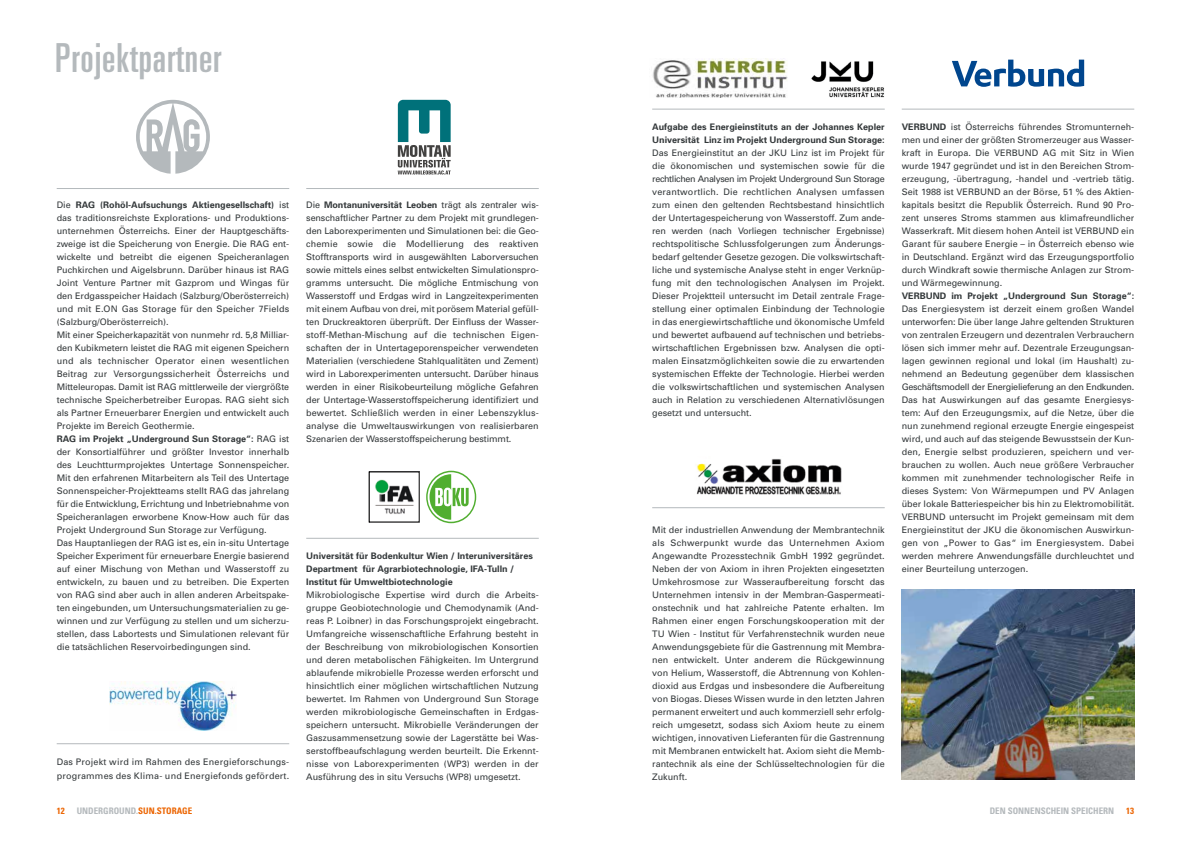
<style>
.page{position:relative;width:1191px;height:842px;background:#fff}
.page>*{position:absolute;margin:0;border:0;box-sizing:border-box;transform-origin:0 0}
.t1{font:ultra-condensed 40px "Univers";letter-spacing:.02em;color:#b4b9bc}
.t2{font:9px/13px "Univers";color:#33383a;text-align:justify}
.t3{font:700 9px/13px "Univers";color:#33383a}
.t4{font:9px/14px "Univers";letter-spacing:.02em;color:#33383a}
.t5{font:700 condensed 9px "Univers";color:#b4b9bc}
.t6{font:700 condensed 9px "Univers";color:#ec6502}
.s1{font-weight:700}
.s2{color:#ec6502}
</style>
<div class="page">
<svg style="left:136px;top:100px;width:74px;height:74px"></svg>
<svg style="left:398px;top:100px;width:53px;height:74px"></svg>
<img style="left:696px;top:459px;width:146px;height:36px">
<img style="left:375px;top:479px;width:39px;height:35px">
<svg style="left:426px;top:471px;width:50px;height:52px"></svg>
<svg style="left:952px;top:60px;width:132px;height:27px"></svg>
<hr style="left:306px;top:188px;width:233px;height:1px;background:#b4b9bc">
<hr style="left:652px;top:109px;width:232px;height:1px;background:#b4b9bc">
<hr style="left:306px;top:538px;width:233px;height:1px;background:#b4b9bc">
<hr style="left:901px;top:109px;width:233px;height:1px;background:#b4b9bc">
<hr style="left:652px;top:507px;width:232px;height:1px;background:#b4b9bc">
<hr style="left:57px;top:188px;width:232px;height:1px;background:#b4b9bc">
<img style="left:901px;top:590px;width:233px;height:190px">
<img style="left:811px;top:61px;width:73px;height:36px">
<img style="left:653px;top:59px;width:134px;height:38px">
<hr style="left:57px;top:743px;width:232px;height:1px;background:#b4b9bc">
<img style="left:109px;top:682px;width:127px;height:48px">
<h1 class="t1" style="left:55px;top:35px;width:167px">Projektpartner</h1>
<p class="t2" style="left:57px;top:198px;width:234px;text-align:left">Die <span class="s1">RAG (Rohöl-Aufsuchungs Aktiengesellschaft)</span> ist das traditionsreichste Explorations- und Produktions&shy;unternehmen Österreichs. Einer der Hauptgeschäfts&shy;zweige ist die Speicherung von Energie. Die RAG ent&shy;wickelte und betreibt die eigenen Speicheranlagen Puchkirchen und Aigelsbrunn. Darüber hinaus ist RAG Joint Venture Partner mit Gazprom und Wingas für den Erdgasspeicher Haidach (Salzburg/Oberösterreich) und mit E.ON Gas Storage für den Speicher 7Fields (Salzburg/Oberösterreich).<br>Mit einer Speicherkapazität von nunmehr rd. 5,8 Milliar&shy;den Kubikmetern leistet die RAG mit eigenen Speichern und als technischer Operator einen wesentlichen Beitrag zur Versorgungssicherheit Österreichs und Mitteleuropas. Damit ist RAG mittlerweile der viergrößte technische Speicherbetreiber Europas. RAG sieht sich als Partner Erneuerbarer Energien und entwickelt auch Projekte im Bereich Geothermie.<br><span class="s1">RAG im Projekt „Underground Sun Storage“:</span> RAG ist der Konsortialführer und größter Investor innerhalb des Leuchtturmprojektes Untertage Sonnenspeicher.<br>Mit den erfahrenen Mitarbeitern als Teil des Untertage Sonnenspeicher-Projektteams stellt RAG das jahrelang für die Entwicklung, Errichtung und Inbetriebnahme von Speicheranlagen erworbene Know-How auch für das Projekt Underground Sun Storage zur Verfügung.<br>Das Hauptanliegen der RAG ist es, ein in-situ Untertage Speicher Experiment für erneuerbare Energie basierend auf einer Mischung von Methan und Wasserstoff zu entwickeln, zu bauen und zu betreiben. Die Experten von RAG sind aber auch in allen anderen Arbeitspake&shy;ten eingebunden, um Untersuchungsmaterialien zu ge&shy;winnen und zur Verfügung zu stellen und um sicherzu&shy;stellen, dass Labortests und Simulationen relevant für die tatsächlichen Reservoirbedingungen sind.</p>
<p class="t2" style="left:306px;top:198px;width:234px">Die <span class="s1">Montanuniversität Leoben</span> trägt als zentraler wis&shy;senschaftlicher Partner zu dem Projekt mit grundlegen&shy;den Laborexperimenten und Simulationen bei: die Geo&shy;chemie sowie die Modellierung des reaktiven Stofftransports wird in ausgewählten Laborversuchen sowie mittels eines selbst entwickelten Simulationspro&shy;gramms untersucht. Die mögliche Entmischung von Wasserstoff und Erdgas wird in Langzeitexperimenten mit einem Aufbau von drei, mit porösem Material gefüll&shy;ten Druckreaktoren überprüft. Der Einfluss der Wasser&shy;stoff-Methan-Mischung auf die technischen Eigen&shy;schaften der in Untertageporenspeicher verwendeten Materialien (verschiedene Stahlqualitäten und Zement) wird in Laborexperimenten untersucht. Darüber hinaus werden in einer Risikobeurteilung mögliche Gefahren der Untertage-Wasserstoffspeicherung identifiziert und bewertet. Schließlich werden in einer Lebenszyklus&shy;analyse die Umweltauswirkungen von realisierbaren Szenarien der Wasserstoffspeicherung bestimmt.</p>
<p class="t3" style="left:306px;top:549px;width:228px">Universität für Bodenkultur Wien / Interuniversitäres<br>Department für Agrarbiotechnologie, IFA-Tulln /<br>Institut für Umweltbiotechnologie</p>
<p class="t2" style="left:306px;top:588px;width:234px">Mikrobiologische Expertise wird durch die Arbeits&shy;gruppe Geobiotechnologie und Chemodynamik (And&shy;reas P. Loibner) in das Forschungsprojekt eingebracht.<br>Umfangreiche wissenschaftliche Erfahrung besteht in der Beschreibung von mikrobiologischen Konsortien und deren metabolischen Fähigkeiten. Im Untergrund ablaufende mikrobielle Prozesse werden erforscht und hinsichtlich einer möglichen wirtschaftlichen Nutzung bewertet. Im Rahmen von Underground Sun Storage werden mikrobiologische Gemeinschaften in Erdgas&shy;speichern untersucht. Mikrobielle Veränderungen der Gaszusammensetzung sowie der Lagerstätte bei Was&shy;serstoffbeaufschlagung werden beurteilt. Die Erkennt&shy;nisse von Laborexperimenten (WP3) werden in der Ausführung des in situ Versuchs (WP8) umgesetzt.</p>
<p class="t4" style="left:57px;top:754px;width:234px">Das Projekt wird im Rahmen des Energieforschungs&shy;programmes des Klima- und Energiefonds gefördert.</p>
<p class="t3" style="left:652px;top:120px;width:234px">Aufgabe des Energieinstituts an der Johannes Kepler<br>Universität Linz im Projekt Underground Sun Storage:</p>
<p class="t2" style="left:652px;top:146px;width:234px">Das Energieinstitut an der JKU Linz ist im Projekt für die ökonomischen und systemischen sowie für die rechtlichen Analysen im Projekt Underground Sun Storage verantwortlich. Die rechtlichen Analysen umfassen zum einen den geltenden Rechtsbestand hinsichtlich der Untertagespeicherung von Wasserstoff. Zum ande&shy;ren werden (nach Vorliegen technischer Ergebnisse) rechtspolitische Schlussfolgerungen zum Änderungs&shy;bedarf geltender Gesetze gezogen. Die volkswirtschaft&shy;liche und systemische Analyse steht in enger Verknüp&shy;fung mit den technologischen Analysen im Projekt.<br>Dieser Projektteil untersucht im Detail zentrale Frage&shy;stellung einer optimalen Einbindung der Technologie in das energiewirtschaftliche und ökonomische Umfeld und bewertet aufbauend auf technischen und betriebs&shy;wirtschaftlichen Ergebnissen bzw. Analysen die opti&shy;malen Einsatzmöglichkeiten sowie die zu erwartenden systemischen Effekte der Technologie. Hierbei werden die volkswirtschaftlichen und systemischen Analysen auch in Relation zu verschiedenen Alternativlösungen gesetzt und untersucht.</p>
<p class="t2" style="left:652px;top:523px;width:234px">Mit der industriellen Anwendung der Membrantechnik als Schwerpunkt wurde das Unternehmen Axiom Angewandte Prozesstechnik GmbH 1992 gegründet.<br>Neben der von Axiom in ihren Projekten eingesetzten Umkehrosmose zur Wasseraufbereitung forscht das Unternehmen intensiv in der Membran-Gaspermeati&shy;onstechnik und hat zahlreiche Patente erhalten. Im Rahmen einer engen Forschungskooperation mit der TU Wien - Institut für Verfahrenstechnik wurden neue Anwendungsgebiete für die Gastrennung mit Membra&shy;nen entwickelt. Unter anderem die Rückgewinnung von Helium, Wasserstoff, die Abtrennung von Kohlen&shy;dioxid aus Erdgas und insbesondere die Aufbereitung von Biogas. Dieses Wissen wurde in den letzten Jahren permanent erweitert und auch kommerziell sehr erfolg&shy;reich umgesetzt, sodass sich Axiom heute zu einem wichtigen, innovativen Lieferanten für die Gastrennung mit Membranen entwickelt hat. Axiom sieht die Memb&shy;rantechnik als eine der Schlüsseltechnologien für die Zukunft.</p>
<p class="t2" style="left:901px;top:120px;width:234px"><span class="s1">VERBUND</span> ist Österreichs führendes Stromunterneh&shy;men und einer der größten Stromerzeuger aus Wasser&shy;kraft in Europa. Die VERBUND AG mit Sitz in Wien wurde 1947 gegründet und ist in den Bereichen Strom&shy;erzeugung, -übertragung, -handel und -vertrieb tätig.<br>Seit 1988 ist VERBUND an der Börse, 51 % des Aktien&shy;kapitals besitzt die Republik Österreich. Rund 90 Pro&shy;zent unseres Stroms stammen aus klimafreundlicher Wasserkraft. Mit diesem hohen Anteil ist VERBUND ein Garant für saubere Energie – in Österreich ebenso wie in Deutschland. Ergänzt wird das Erzeugungsportfolio durch Windkraft sowie thermische Anlagen zur Strom&shy;und Wärmegewinnung.</p>
<p class="t3" style="left:901px;top:289px;width:234px">VERBUND im Projekt „Underground Sun Storage“:</p>
<p class="t2" style="left:901px;top:302px;width:234px">Das Energiesystem ist derzeit einem großen Wandel unterworfen: Die über lange Jahre geltenden Strukturen von zentralen Erzeugern und dezentralen Verbrauchern lösen sich immer mehr auf. Dezentrale Erzeugungsan&shy;lagen gewinnen regional und lokal (im Haushalt) zu&shy;nehmend an Bedeutung gegenüber dem klassischen Geschäftsmodell der Energielieferung an den Endkunden.<br>Das hat Auswirkungen auf das gesamte Energiesys&shy;tem: Auf den Erzeugungsmix, auf die Netze, über die nun zunehmend regional erzeugte Energie eingespeist wird, und auch auf das steigende Bewusstsein der Kun&shy;den, Energie selbst produzieren, speichern und ver&shy;brauchen zu wollen. Auch neue größere Verbraucher kommen mit zunehmender technologischer Reife in dieses System: Von Wärmepumpen und PV Anlagen über lokale Batteriespeicher bis hin zu Elektromobilität.<br>VERBUND untersucht im Projekt gemeinsam mit dem Energieinstitut der JKU die ökonomischen Auswirkun&shy;gen von „Power to Gas“ im Energiesystem. Dabei werden mehrere Anwendungsfälle durchleuchtet und einer Beurteilung unterzogen.</p>
<p class="t6" style="left:57px;top:805px;width:9px">12</p>
<p class="t5" style="left:77px;top:805px;width:117px">UNDERGROUND.<span class="s2">SUN.STORAGE</span></p>
<p class="t5" style="left:989px;top:805px;width:126px">DEN SONNENSCHEIN SPEICHERN</p>
<p class="t6" style="left:1126px;top:805px;width:9px">13</p>
</div>
